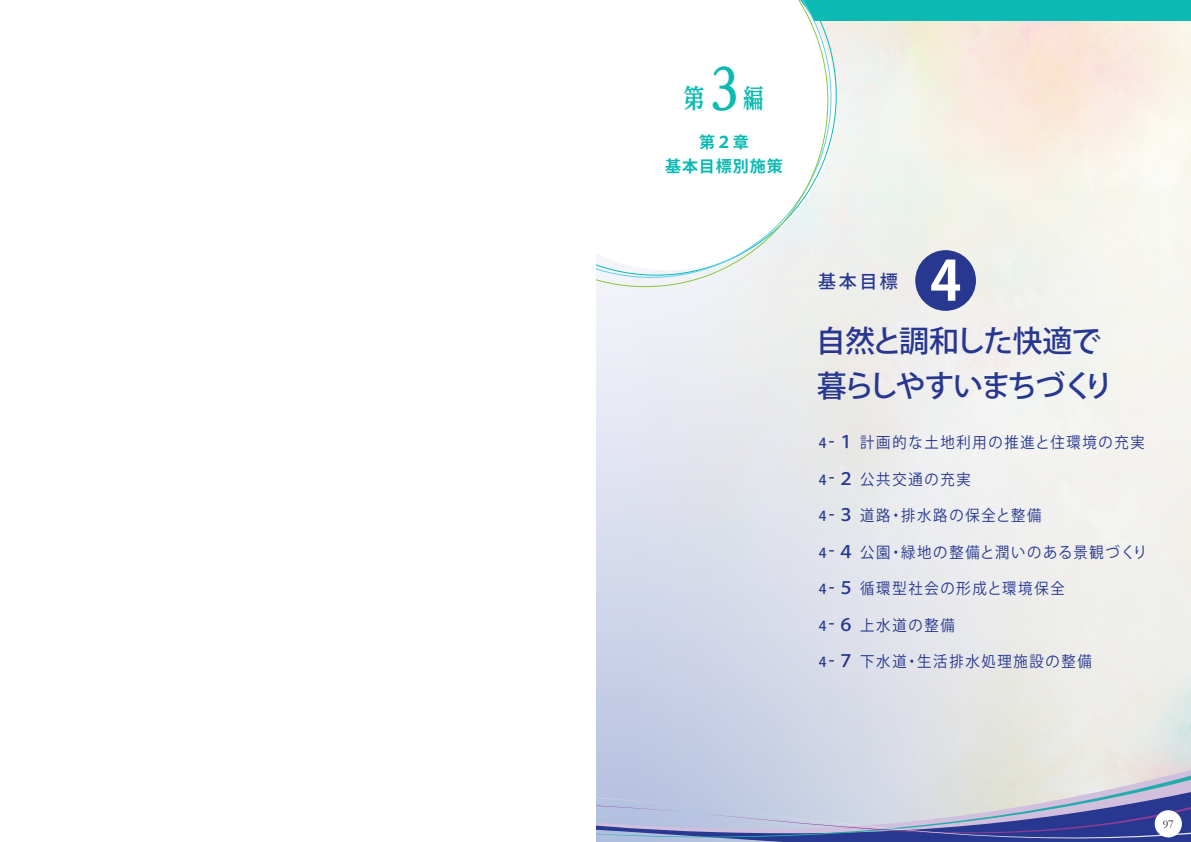
<style>
.page{position:relative;width:1191px;height:842px;background:#fff}
.page>*{position:absolute;margin:0;border:0;box-sizing:border-box;transform-origin:0 0}
.t1{font:700 55.7px "UD Reimin Pro";color:#0bbab2;scale:.79 1}
.t2{font:700 54.5px "Koz Go Pro";color:#fff}
.t3{font:500 30px/45px "Koz Go Pro";letter-spacing:-.07em;color:#283890}
.t4{font:700 26.1px "UD Reimin Pro";color:#0bbab2;scale:.79 1}
.t5{font:500 18px "Koz Go Pro";color:#283890}
.t6{font:700 16px/24.5px "Koz Go Pro";letter-spacing:.06em;color:#0bbab2;text-align:center}
.t7{font:15.4px "Koz Go Pro";letter-spacing:.12em;color:#283890;scale:.93 1}
.t8{font:12px "Garamond";color:#231f20}
.s1{font-size:26.1px}
.s2{font-weight:500;font-size:13.7px}
.s3{font-weight:500;font-size:17.1px}
</style>
<div class="page">
<svg style="left:596px;top:287px;width:32px;height:478px;background:#d8ddee"></svg>
<img style="left:628px;top:21px;width:563px;height:744px">
<div style="left:595px;top:0;width:596px;height:21px;background:#0bbab2"></div>
<svg style="left:831px;top:21px;width:5px;height:254px"></svg>
<svg style="left:595px;top:0;width:233px;height:287px"></svg>
<svg style="left:596px;top:765px;width:595px;height:15px;background:#d3d7e0"></svg>
<svg style="left:596px;top:780px;width:595px;height:62px;background:#9fa7ca"></svg>
<div style="left:915px;top:250px;width:61px;height:61px;background:#283890;border-radius:50%"></div>
<div style="left:1154px;top:810px;width:27px;height:27px;background:#fff;border-radius:50%"></div>
<h1 class="t1" style="left:710px;top:43px;width:69px">3 <span class="s1">編</span></h1>
<p class="t6" style="left:665px;top:131px;width:119px">第２章<br>基本目標別施策</p>
<h3 class="t4" style="left:683px;top:77px;width:28px">第</h3>
<h2 class="t2" style="left:930px;top:246px;width:33px">4</h2>
<p class="t5" style="left:818px;top:270px;width:81px">基本目標</p>
<h3 class="t3" style="left:816px;top:320px;width:299px">自然と調和した快適で暮らしやすいまちづくり</h3>
<p class="t7" style="left:819px;top:432px;width:352px"><span class="s2">4</span><span class="s3">-１</span>計画的な土地利用の推進と住環境の充実</p>
<p class="t7" style="left:819px;top:469px;width:165px"><span class="s2">4</span><span class="s3">-２</span>公共交通の充実</p>
<p class="t7" style="left:819px;top:505px;width:241px"><span class="s2">4</span><span class="s3">-３</span>道路・排水路の保全と整備</p>
<p class="t7" style="left:819px;top:542px;width:354px"><span class="s2">4</span><span class="s3">-４</span>公園・緑地の整備と潤いのある景観づくり</p>
<p class="t7" style="left:819px;top:578px;width:266px"><span class="s2">4</span><span class="s3">-５</span>循環型社会の形成と環境保全</p>
<p class="t7" style="left:819px;top:615px;width:147px"><span class="s2">4</span><span class="s3">-６</span>上水道の整備</p>
<p class="t7" style="left:819px;top:651px;width:295px"><span class="s2">4</span><span class="s3">-７</span>下水道・生活排水処理施設の整備</p>
<p class="t8" style="left:1162px;top:817px;width:13px">97</p>
</div>
